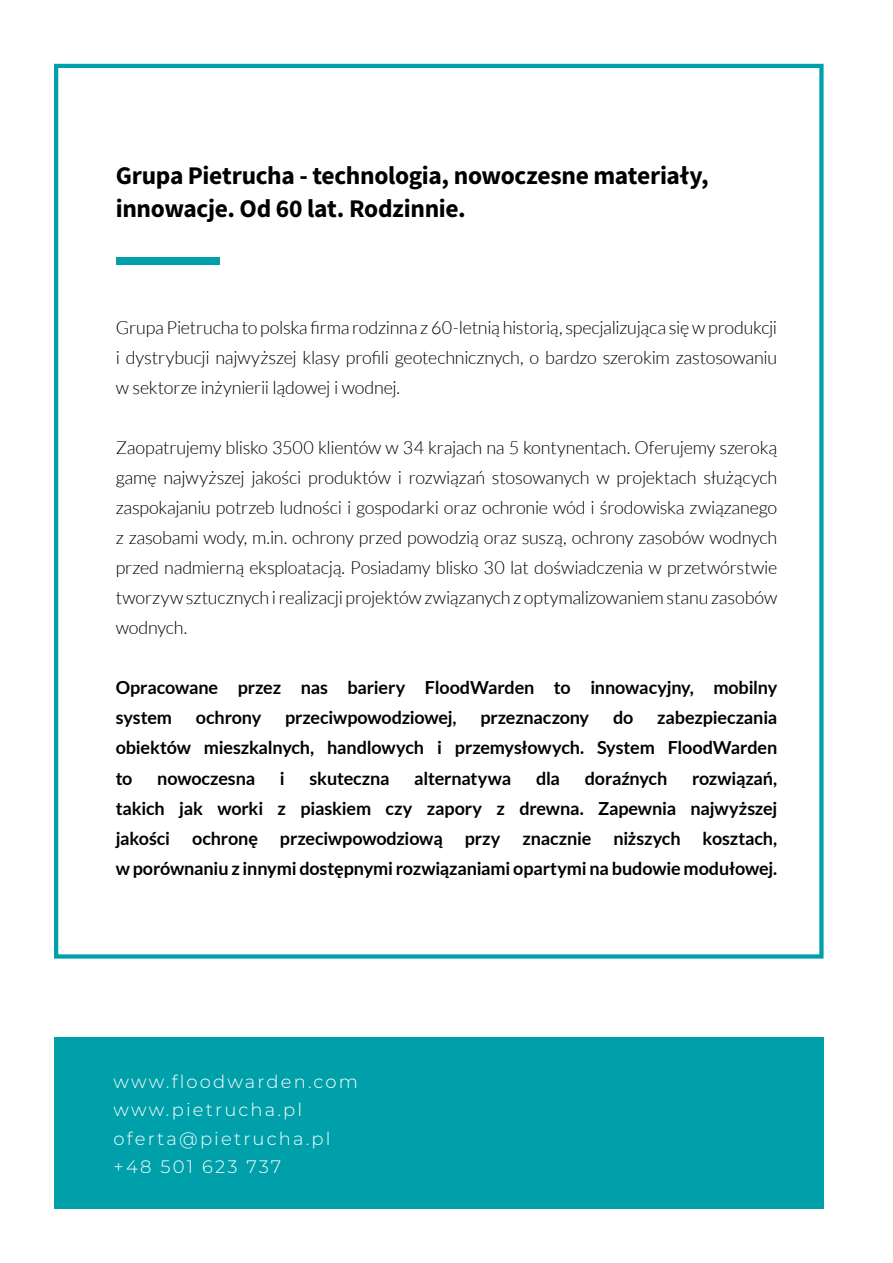
<style>
.page{position:relative;width:893px;height:1263px;background:#fff}
.page>*{position:absolute;margin:0;border:0;box-sizing:border-box;transform-origin:0 0}
.t1{font:25.5px/33px "Source Sans Variable";letter-spacing:-.015em;color:#000}
.t2{font:300 18px/30px "Lato";letter-spacing:-.01em;color:#000;text-align:justify}
.t3{font:700 18px/30px "Lato";letter-spacing:-.01em;color:#000;text-align:justify}
.t4{font:300 18px/28.5px "Montserrat";letter-spacing:.12em;color:#fff}
</style>
<div class="page">
<div style="left:54px;top:1037px;width:770px;height:172px;background:#00a0ab"></div>
<div style="left:54px;top:64px;width:769px;height:895px;border:4px solid #00a0ab"></div>
<div style="left:116px;top:257px;width:104px;height:8px;background:#00a0ab"></div>
<h1 class="t1" style="left:116px;top:159px;width:595px">Grupa Pietrucha - technologia, nowoczesne materiały, innowacje. Od 60 lat. Rodzinnie.</h1>
<p class="t2" style="left:116px;top:313px;width:663px">Grupa Pietrucha to polska firma rodzinna z 60-letnią historią, specjalizująca się w produkcji i dystrybucji najwyższej klasy profili geotechnicznych, o bardzo szerokim zastosowaniu w sektorze inżynierii lądowej i wodnej.</p>
<p class="t2" style="left:116px;top:433px;width:663px">Zaopatrujemy blisko 3500 klientów w 34 krajach na 5 kontynentach. Oferujemy szeroką gamę najwyższej jakości produktów i rozwiązań stosowanych w projektach służących zaspokajaniu potrzeb ludności i gospodarki oraz ochronie wód i środowiska związanego z zasobami wody, m.in. ochrony przed powodzią oraz suszą, ochrony zasobów wodnych przed nadmierną eksploatacją. Posiadamy blisko 30 lat doświadczenia w przetwórstwie tworzyw sztucznych i realizacji projektów związanych z optymalizowaniem stanu zasobów wodnych.</p>
<p class="t3" style="left:116px;top:673px;width:663px">Opracowane przez nas bariery FloodWarden to innowacyjny, mobilny system</p>
<p class="t3" style="left:116px;top:703px;width:663px;text-indent:541px">zabezpieczania obiektów mieszkalnych, handlowych i przemysłowych. System FloodWarden to</p>
<p class="t3" style="left:196px;top:703px;width:67px">ochrony</p>
<p class="t3" style="left:285px;top:703px;width:173px">przeciwpowodziowej,</p>
<p class="t3" style="left:480px;top:703px;width:110px">przeznaczony</p>
<p class="t3" style="left:613px;top:703px;width:22px">do</p>
<p class="t3" style="left:157px;top:763px;width:99px">nowoczesna</p>
<p class="t3" style="left:280px;top:763px;width:6px">i</p>
<p class="t3" style="left:309px;top:763px;width:82px">skuteczna</p>
<p class="t3" style="left:414px;top:763px;width:98px">alternatywa</p>
<p class="t3" style="left:536px;top:763px;width:25px">dla</p>
<p class="t3" style="left:585px;top:763px;width:84px">doraźnych</p>
<p class="t3" style="left:116px;top:763px;width:663px;text-indent:576px">rozwiązań, takich jak worki z piaskiem czy zapory z drewna. Zapewnia najwyższej jakości ochronę przeciwpowodziową przy znacznie niższych kosztach, w porównaniu z innymi dostępnymi rozwiązaniami opartymi na budowie modułowej.</p>
<p class="t4" style="left:114px;top:1066px;width:246px">www.floodwarden.com www.pietrucha.pl oferta@pietrucha.pl +48 501 623 737</p>
</div>
